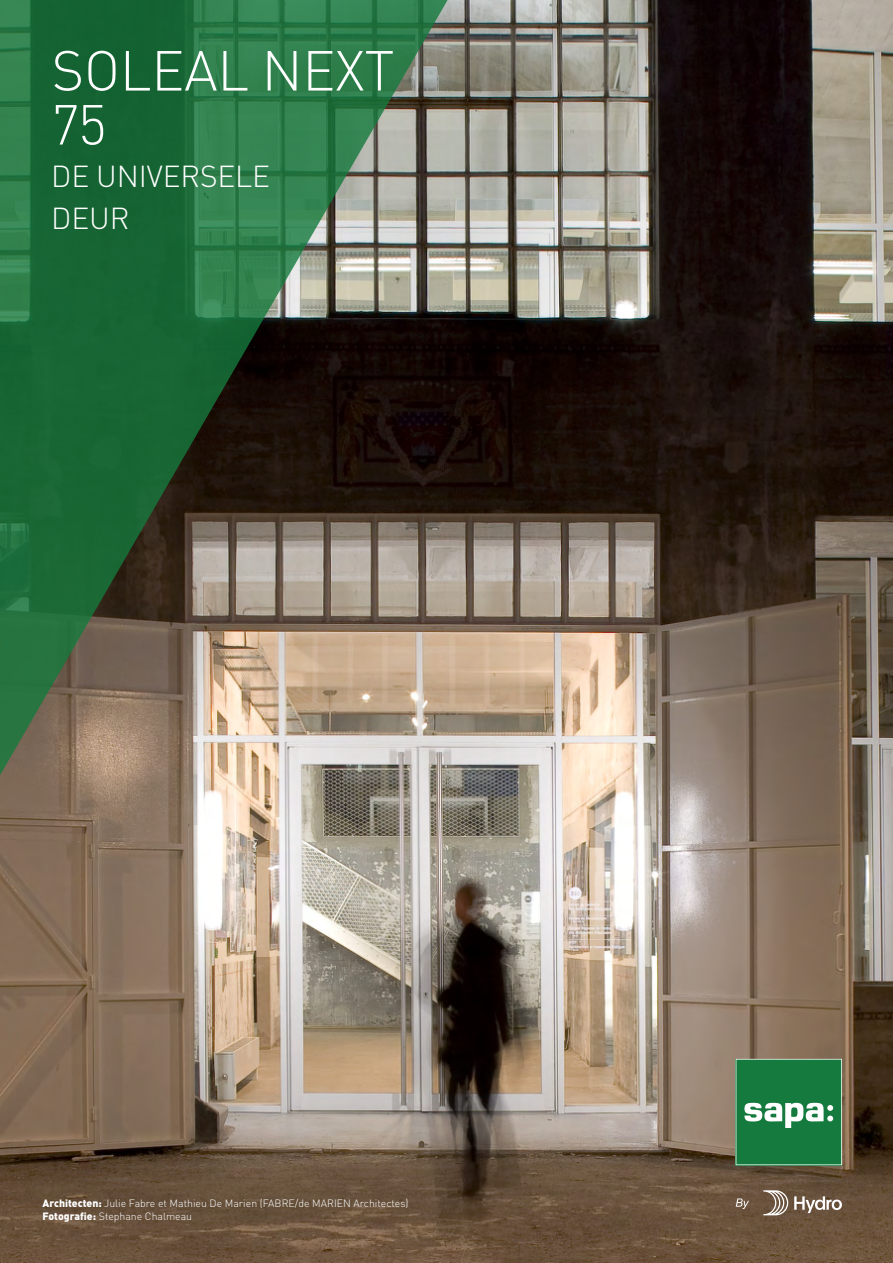
<style>
.page{position:relative;width:893px;height:1263px;background:#fff}
.page>*{position:absolute;margin:0;border:0;box-sizing:border-box;transform-origin:0 0}
.Cover_Prod_Title{font:300 55.5px "DIN Pro";letter-spacing:-.005em;color:#fff}
.Cover_Prod_subtitle{font:300 30px "DIN Pro";letter-spacing:-.005em;color:#fff}
.Imagecourtesy{font:300 10.5px "DIN Pro";color:#fff}
.s1{font-weight:900}
</style>
<div class="page">
<img style="left:0;top:0;width:893px;height:1263px">
<svg style="left:0;top:0;width:455px;height:797px;background:#4f6e4f"></svg>
<svg style="left:736px;top:1059px;width:106px;height:106px;background:#308953"></svg>
<svg style="left:794px;top:1196px;width:48px;height:17px"></svg>
<svg style="left:763px;top:1190px;width:25px;height:25px"></svg>
<svg style="left:736px;top:1198px;width:13px;height:11px"></svg>
<p class="Cover_Prod_Title" style="left:52px;top:28px;width:344px">SOLEAL NEXT</p>
<p class="Cover_Prod_Title" style="left:51px;top:82px;width:57px">75</p>
<p class="Cover_Prod_subtitle" style="left:51px;top:153px;width:220px">DE UNIVERSELE</p>
<p class="Cover_Prod_subtitle" style="left:51px;top:195px;width:80px">DEUR</p>
<p class="Imagecourtesy" style="left:43px;top:1195px;width:368px"><span class="s1">Architecten:</span> Julie Fabre et Mathieu De Marien (FABRE/de MARIEN Architectes)</p>
<p class="Imagecourtesy" style="left:43px;top:1208px;width:151px"><span class="s1">Fotografie:</span> Stephane Chalmeau</p>
</div>
